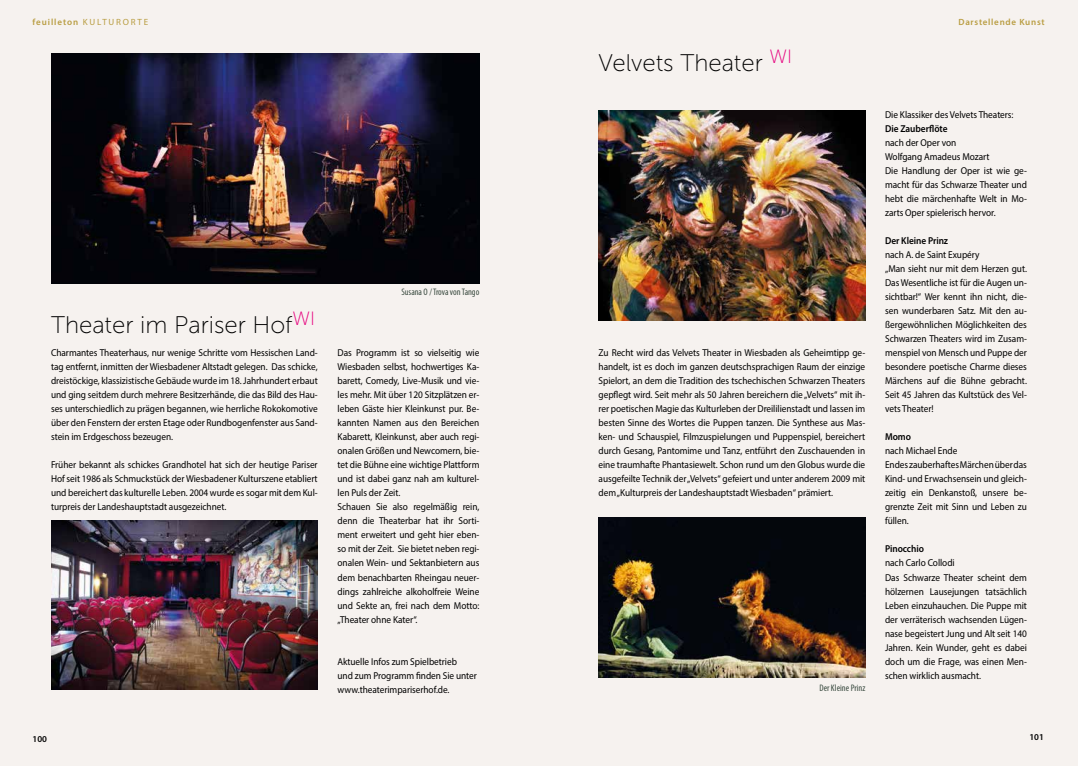
<style>
.page{position:relative;width:1078px;height:766px;background:#fff}
.page>*{position:absolute;margin:0;border:0;box-sizing:border-box;transform-origin:0 0}
.t1{font:24px "Museo Sans 100";color:#000}
.t2{font:10px/14px "Myriad Pro";letter-spacing:-.005em;color:#000;scale:.93 1}
.t3{font:600 10px "Myriad Pro";letter-spacing:-.005em;color:#000;scale:.93 1}
.t4{font:condensed 9.5px "Myriad Pro";color:#3a4b40}
.t5{font:600 9px "Myriad Pro";letter-spacing:.1em;color:#b99d42}
.t6{font:600 9px "Myriad Pro";letter-spacing:.08em;color:#b99d42}
.t7{font:600 9px "Myriad Pro";color:#000}
.s1{font-weight:400}
</style>
<div class="page">
<div style="left:0;top:0;width:1077px;height:765px;background:#f6f2ef"></div>
<img style="left:51px;top:53px;width:428px;height:230px">
<img style="left:51px;top:520px;width:266px;height:169px">
<img style="left:598px;top:517px;width:267px;height:160px">
<img style="left:598px;top:111px;width:267px;height:209px">
<p class="t5" style="left:33px;top:16px;width:117px">feuilleton <span class="s1">KULTURORTE</span></p>
<p class="t6" style="left:958px;top:16px;width:88px">Darstellende Kunst</p>
<h1 class="t1" style="left:51px;top:311px;width:266px">Theater im Pariser Hof<sup>WI</sup></h1>
<p class="t2" style="left:51px;top:346px;width:288px;text-align:justify">Charmantes Theaterhaus, nur wenige Schritte vom Hessischen Land&shy;tag entfernt, inmitten der Wiesbadener Altstadt gelegen. Das schicke, dreistöckige, klassizistische Gebäude wurde im 18. Jahrhundert erbaut und ging seitdem durch mehrere Besitzerhände, die das Bild des Hau&shy;ses unterschiedlich zu prägen begannen, wie herrliche Rokokomotive über den Fenstern der ersten Etage oder Rundbogenfenster aus Sand&shy;stein im Erdgeschoss bezeugen.</p>
<p class="t2" style="left:51px;top:458px;width:288px;text-align:justify">Früher bekannt als schickes Grandhotel hat sich der heutige Pariser Hof seit 1986 als Schmuckstück der Wiesbadener Kulturszene etabliert und bereichert das kulturelle Leben. 2004 wurde es sogar mit dem Kul&shy;turpreis der Landeshauptstadt ausgezeichnet.</p>
<p class="t4" style="left:401px;top:286px;width:80px">Susana O / Trova von Tango</p>
<p class="t2" style="left:337px;top:346px;width:154px">Das Programm ist so vielseitig wie Wiesbaden selbst, hochwertiges Ka&shy;barett, Comedy, Live-Musik und vie&shy;les mehr. Mit über 120 Sitzplätzen er&shy;leben Gäste hier Kleinkunst pur. Be&shy;kannten Namen aus den Bereichen Kabarett, Kleinkunst, aber auch regi&shy;onalen Größen und Newcomern, bie&shy;tet die Bühne eine wichtige Plattform und ist dabei ganz nah am kulturel&shy;len Puls der Zeit.<br>Schauen Sie also regelmäßig rein, denn die Theaterbar hat ihr Sorti&shy;ment erweitert und geht hier eben&shy;so mit der Zeit. Sie bietet neben regi&shy;onalen Wein- und Sektanbietern aus dem benachbarten Rheingau neuer&shy;dings zahlreiche alkoholfreie Weine und Sekte an, frei nach dem Motto: „Theater ohne Kater“.</p>
<p class="t2" style="left:337px;top:654px;width:151px">Aktuelle Infos zum Spielbetrieb<br>und zum Programm finden Sie unter www.theaterimpariserhof.de.</p>
<h1 class="t1" style="left:598px;top:50px;width:195px">Velvets Theater <sup>WI</sup></h1>
<p class="t2" style="left:598px;top:346px;width:288px;text-align:justify">Zu Recht wird das Velvets Theater in Wiesbaden als Geheimtipp ge&shy;handelt, ist es doch im ganzen deutschsprachigen Raum der einzige Spielort, an dem die Tradition des tschechischen Schwarzen Theaters gepflegt wird. Seit mehr als 50 Jahren bereichern die „Velvets“ mit ih&shy;rer poetischen Magie das Kulturleben der Dreililienstadt und lassen im besten Sinne des Wortes die Puppen tanzen. Die Synthese aus Mas&shy;ken- und Schauspiel, Filmzuspielungen und Puppenspiel, bereichert durch Gesang, Pantomime und Tanz, entführt den Zuschauenden in eine traumhafte Phantasiewelt. Schon rund um den Globus wurde die ausgefeilte Technik der „Velvets“ gefeiert und unter anderem 2009 mit dem „Kulturpreis der Landeshauptstadt Wiesbaden“ prämiert.</p>
<p class="t4" style="left:819px;top:682px;width:47px">Der Kleine Prinz</p>
<p class="t2" style="left:884px;top:108px;width:139px">Die Klassiker des Velvets Theaters:</p>
<p class="t3" style="left:884px;top:122px;width:69px">Die Zauberflöte</p>
<p class="t2" style="left:884px;top:136px;width:154px">nach der Oper von<br>Wolfgang Amadeus Mozart<br>Die Handlung der Oper ist wie ge&shy;macht für das Schwarze Theater und hebt die märchenhafte Welt in Mo&shy;zarts Oper spielerisch hervor.</p>
<p class="t3" style="left:884px;top:234px;width:69px">Der Kleine Prinz</p>
<p class="t2" style="left:884px;top:248px;width:154px">nach A. de Saint Exupéry<br>„Man sieht nur mit dem Herzen gut.<br>Das Wesentliche ist für die Augen un&shy;sichtbar!“ Wer kennt ihn nicht, die&shy;sen wunderbaren Satz. Mit den au&shy;ßergewöhnlichen Möglichkeiten des<br>Schwarzen Theaters wird im Zusam&shy;menspiel von Mensch und Puppe der besondere poetische Charme dieses<br>Märchens auf die Bühne gebracht.<br>Seit 45 Jahren das Kultstück des Vel&shy;vets Theater!</p>
<p class="t3" style="left:884px;top:430px;width:29px">Momo</p>
<p class="t2" style="left:884px;top:444px;width:154px">nach Michael Ende<br>Endes zauberhaftes Märchen über das<br>Kind- und Erwachsensein und gleich&shy;zeitig ein Denkanstoß, unsere be&shy;grenzte Zeit mit Sinn und Leben zu füllen.</p>
<p class="t3" style="left:884px;top:542px;width:43px">Pinocchio</p>
<p class="t2" style="left:884px;top:556px;width:154px">nach Carlo Collodi<br>Das Schwarze Theater scheint dem hölzernen Lausejungen tatsächlich<br>Leben einzuhauchen. Die Puppe mit der verräterisch wachsenden Lügen&shy;nase begeistert Jung und Alt seit 140<br>Jahren. Kein Wunder, geht es dabei doch um die Frage, was einen Men&shy;schen wirklich ausmacht.</p>
<p class="t7" style="left:33px;top:732px;width:16px">100</p>
<p class="t7" style="left:1029px;top:731px;width:16px">101</p>
</div>
